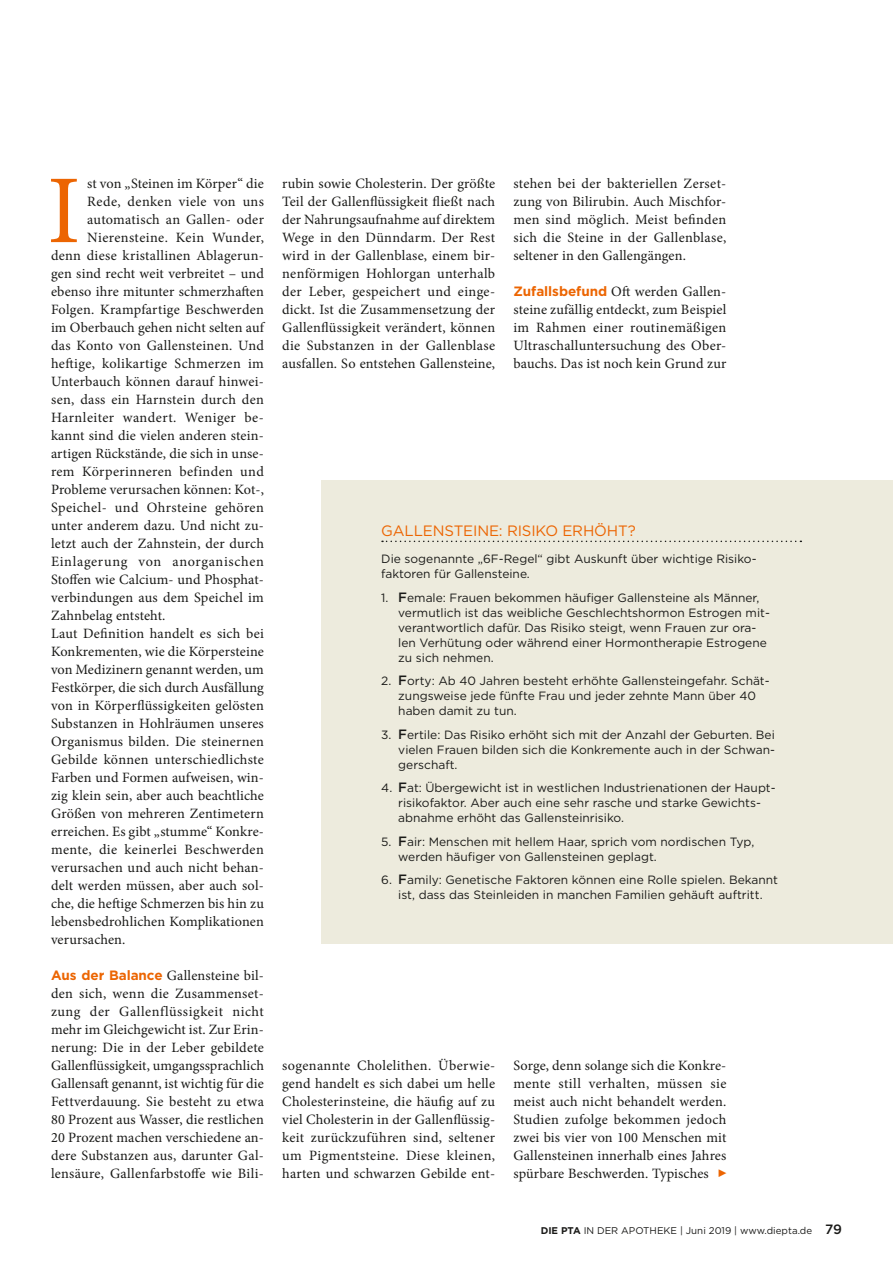
<style>
.page{position:relative;width:893px;height:1263px;background:#fff}
.page>*{position:absolute;margin:0;border:0;box-sizing:border-box;transform-origin:0 0}
.Intitial{font:97.35px "Minion Pro";color:#ec6502}
.Kasten_Headline{font:15px "Gotham";letter-spacing:-.01em;color:#ec6502}
.Grundtext{font:14.25px/18px "Minion Pro";letter-spacing:.01em;color:#1a1a18;text-align:justify}
.Intitial-2{font:14.25px "Minion Pro";letter-spacing:.015em;color:#1a1a18}
.Intitial-3{font:14.25px "Minion Pro";letter-spacing:.035em;color:#1a1a18}
.Intitial-4{font:14.25px "Minion Pro";letter-spacing:.045em;color:#1a1a18}
.Kasten_Grundtext{font:12px/15px "Gotham";color:#1a1a18}
.t1{font:9.75px "Gotham";color:#1a1a18}
.s1{font-family:"Gotham";font-weight:700;font-size:13.5px;color:#ec6502}
.s2{font-weight:500;font-size:13.5px}
.s3{font-weight:700}
</style>
<div class="page">
<div style="left:322px;top:481px;width:571px;height:463px;background:#edebdd"></div>
<svg style="left:382px;top:541px;width:419px;height:1px"></svg>
<p class="Intitial" style="left:47px;top:146px;width:35px">I</p>
<p class="Intitial-2" style="left:87px;top:174px;width:178px">st von „Steinen im Körper“ die</p>
<p class="Intitial-2" style="left:87px;top:192px;width:178px">Rede, denken viele von uns</p>
<p class="Intitial-2" style="left:87px;top:210px;width:178px">automatisch an Gallen- oder</p>
<p class="Intitial-2" style="left:87px;top:228px;width:178px">Nierensteine. Kein Wunder,</p>
<p class="Intitial-2" style="left:51px;top:246px;width:214px">denn diese kristallinen Ablagerun-</p>
<p class="Intitial-2" style="left:51px;top:264px;width:214px">gen sind recht weit verbreitet – und</p>
<p class="Intitial-2" style="left:51px;top:282px;width:214px">ebenso ihre mitunter schmerzhaften</p>
<p class="Intitial-2" style="left:51px;top:300px;width:214px">Folgen. Krampfartige Beschwerden</p>
<p class="Intitial-2" style="left:51px;top:318px;width:214px">im Oberbauch gehen nicht selten auf</p>
<p class="Intitial-2" style="left:51px;top:336px;width:214px">das Konto von Gallensteinen. Und</p>
<p class="Intitial-2" style="left:51px;top:354px;width:214px">heftige, kolikartige Schmerzen im</p>
<p class="Intitial-2" style="left:51px;top:372px;width:214px">Unterbauch können darauf hinwei-</p>
<p class="Intitial-2" style="left:51px;top:390px;width:214px">sen, dass ein Harnstein durch den</p>
<p class="Intitial-3" style="left:51px;top:408px;width:214px">Harnleiter wandert. Weniger be-</p>
<p class="Intitial-2" style="left:51px;top:426px;width:214px">kannt sind die vielen anderen stein-</p>
<p class="Intitial-2" style="left:51px;top:444px;width:214px">artigen Rückstände, die sich in unse-</p>
<p class="Intitial-2" style="left:51px;top:462px;width:214px">rem Körperinneren befinden und</p>
<p class="Intitial-2" style="left:51px;top:480px;width:214px">Probleme verursachen können: Kot-,</p>
<p class="Intitial-2" style="left:51px;top:498px;width:214px">Speichel- und Ohrsteine gehören</p>
<p class="Intitial-2" style="left:51px;top:516px;width:214px">unter anderem dazu. Und nicht zu-</p>
<p class="Intitial-2" style="left:51px;top:534px;width:214px">letzt auch der Zahnstein, der durch</p>
<p class="Intitial-4" style="left:51px;top:552px;width:214px">Einlagerung von anorganischen</p>
<p class="Intitial-2" style="left:51px;top:570px;width:213px">Stoffen wie Calcium- und Phosphat-</p>
<p class="Intitial-2" style="left:51px;top:588px;width:214px">verbindungen aus dem Speichel im</p>
<p class="Intitial-2" style="left:51px;top:606px;width:116px">Zahnbelag entsteht.</p>
<p class="Grundtext" style="left:51px;top:625px;width:214px">Laut Definition handelt es sich bei Konkrementen, wie die Körpersteine von Medizinern genannt werden, um Festkörper, die sich durch Ausfällung von in Körperflüssigkeiten gelösten Substanzen in Hohlräumen unseres Organismus bilden. Die steinernen Gebilde können unterschiedlichste Farben und Formen aufweisen, win&shy;zig klein sein, aber auch beachtliche Größen von mehreren Zentimetern erreichen. Es gibt „stumme“ Konkre&shy;mente, die keinerlei Beschwerden verursachen und auch nicht behan&shy;delt werden müssen, aber auch sol&shy;che, die heftige Schmerzen bis hin zu lebensbedrohlichen Komplikationen verursachen.</p>
<p class="Grundtext" style="left:51px;top:967px;width:214px"><span class="s1">Aus der Balance</span> Gallensteine bil&shy;den sich, wenn die Zusammenset&shy;zung der Gallenflüssigkeit nicht mehr im Gleichgewicht ist. Zur Erin&shy;nerung: Die in der Leber gebildete Gallenflüssigkeit, umgangssprachlich Gallensaft genannt, ist wichtig für die Fettverdauung. Sie besteht zu etwa 80 Prozent aus Wasser, die restlichen 20 Prozent machen verschiedene an&shy;dere Substanzen aus, darunter Gal&shy;lensäure, Gallenfarbstoffe wie Bili-</p>
<p class="Grundtext" style="left:282px;top:175px;width:214px">rubin sowie Cholesterin. Der größte Teil der Gallenflüssigkeit fließt nach der Nahrungsaufnahme auf direktem Wege in den Dünndarm. Der Rest wird in der Gallenblase, einem bir&shy;nenförmigen Hohlorgan unterhalb der Leber, gespeichert und einge&shy;dickt. Ist die Zusammensetzung der Gallenflüssigkeit verändert, können die Substanzen in der Gallenblase ausfallen. So entstehen Gallensteine,</p>
<p class="Grundtext" style="left:513px;top:175px;width:214px">stehen bei der bakteriellen Zerset&shy;zung von Bilirubin. Auch Mischfor&shy;men sind möglich. Meist befinden sich die Steine in der Gallenblase, seltener in den Gallengängen.</p>
<p class="Grundtext" style="left:513px;top:283px;width:214px"><span class="s1">Zufallsbefund</span> Oft werden Gallen&shy;steine zufällig entdeckt, zum Beispiel im Rahmen einer routinemäßigen Ultraschalluntersuchung des Ober&shy;bauchs. Das ist noch kein Grund zur</p>
<p class="Kasten_Headline" style="left:381px;top:521px;width:256px">GALLENSTEINE: RISIKO ERHÖHT?</p>
<p class="Kasten_Grundtext" style="left:381px;top:551px;width:375px">Die sogenannte „6F-Regel“ gibt Auskunft über wichtige Risiko&shy;faktoren für Gallensteine.</p>
<p class="Kasten_Grundtext" style="left:398px;top:590px;width:373px;text-indent:-17px">1. <span class="s2">F</span>emale: Frauen bekommen häufiger Gallensteine als Männer, vermutlich ist das weibliche Geschlechtshormon Estrogen mit&shy;verantwortlich dafür. Das Risiko steigt, wenn Frauen zur ora&shy;len Verhütung oder während einer Hormontherapie Estrogene zu sich nehmen.</p>
<p class="Kasten_Grundtext" style="left:398px;top:673px;width:373px;text-indent:-17px">2. <span class="s2">F</span>orty: Ab 40 Jahren besteht erhöhte Gallensteingefahr. Schät&shy;zungsweise jede fünfte Frau und jeder zehnte Mann über 40 haben damit zu tun.</p>
<p class="Kasten_Grundtext" style="left:398px;top:727px;width:378px;text-align:justify;text-indent:-17px">3. <span class="s2">F</span>ertile: Das Risiko erhöht sich mit der Anzahl der Geburten. Bei vielen Frauen bilden sich die Konkremente auch in der Schwan&shy;gerschaft.</p>
<p class="Kasten_Grundtext" style="left:398px;top:780px;width:379px;text-indent:-17px">4. <span class="s2">F</span>at: Übergewicht ist in westlichen Industrienationen der Haupt&shy;risikofaktor. Aber auch eine sehr rasche und starke Gewichts&shy;abnahme erhöht das Gallensteinrisiko.</p>
<p class="Kasten_Grundtext" style="left:398px;top:834px;width:358px;text-indent:-17px">5. <span class="s2">F</span>air: Menschen mit hellem Haar, sprich vom nordischen Typ, werden häufiger von Gallensteinen geplagt.</p>
<p class="Kasten_Grundtext" style="left:381px;top:872px;width:398px;text-align:center">6. <span class="s2">F</span>amily: Genetische Faktoren können eine Rolle spielen. Bekannt ist, dass das Steinleiden in manchen Familien gehäuft auftritt.</p>
<p class="Grundtext" style="left:282px;top:1057px;width:214px">sogenannte Cholelithen. Überwie&shy;gend handelt es sich dabei um helle Cholesterinsteine, die häufig auf zu viel Cholesterin in der Gallenflüssig&shy;keit zurückzuführen sind, seltener um Pigmentsteine. Diese kleinen, harten und schwarzen Gebilde ent-</p>
<p class="Grundtext" style="left:513px;top:1057px;width:214px">Sorge, denn solange sich die Konkre&shy;mente still verhalten, müssen sie meist auch nicht behandelt werden.<br>Studien zufolge bekommen jedoch zwei bis vier von 100 Menschen mit Gallensteinen innerhalb eines Jahres spürbare Beschwerden. Typisches</p>
<p class="t1" style="left:541px;top:1224px;width:303px"><span class="s3">DIE PTA</span> IN DER APOTHEKE | Juni 2019 | www.diepta.de <span class="s2">79</span></p>
</div>
